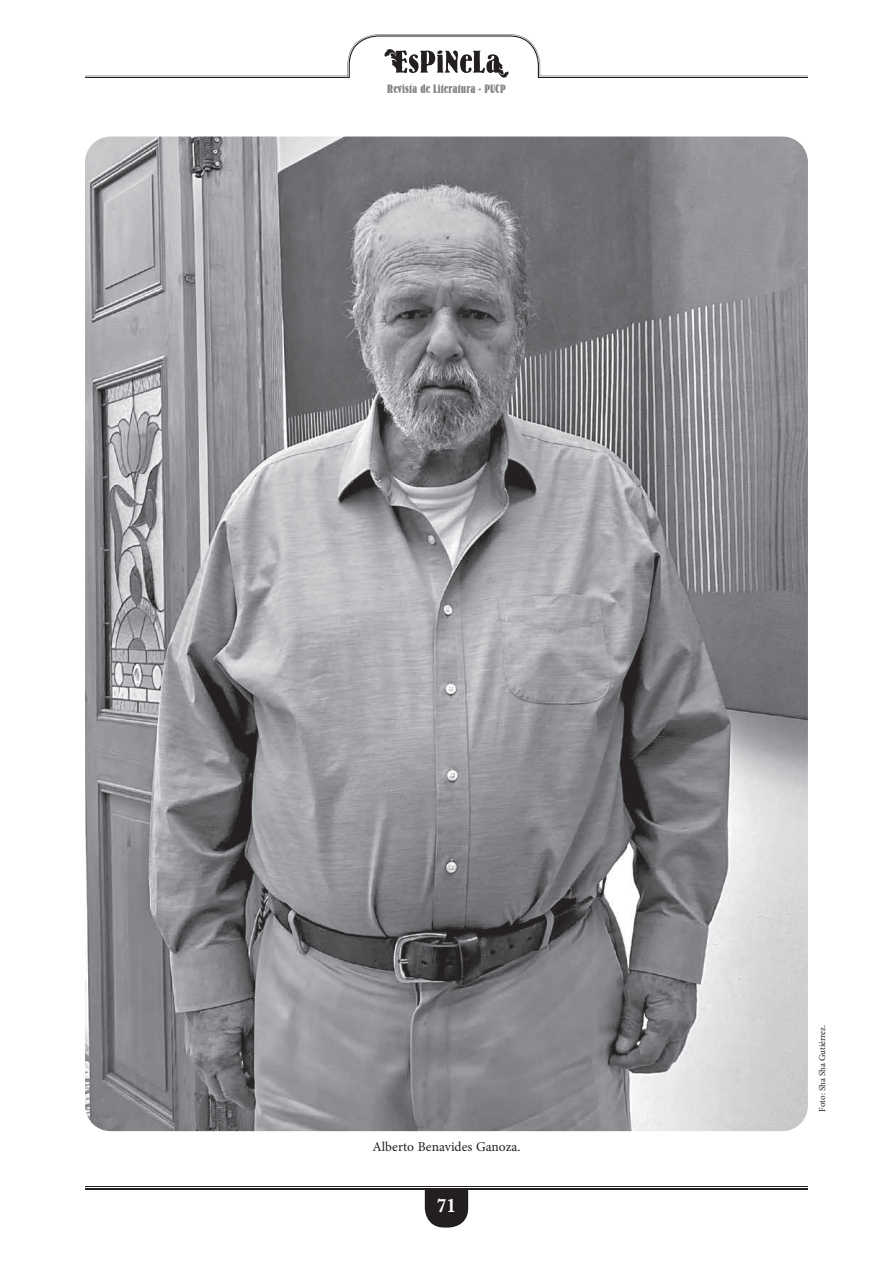
<style>
.page{position:relative;width:893px;height:1263px;background:#fff}
.page>*{position:absolute;margin:0;border:0;box-sizing:border-box;transform-origin:0 0}
.t1{font:600 19.95px "Baskerville";color:#fff}
.t2{font:13.5px "Minion Pro";color:#231f20}
.t3{font:12px "Bernhard Bold Condensed BT";letter-spacing:.01em;color:#808285}
.t4{font:9px "Minion Pro";letter-spacing:-.005em;color:#231f20}
</style>
<div class="page">
<svg style="left:425px;top:1190px;width:43px;height:37px;background:#343132"></svg>
<hr style="left:85px;top:1187px;width:723px;height:1px;background:#231f20">
<hr style="left:85px;top:1188px;width:723px;height:2px;background:#231f20">
<svg style="left:85px;top:34px;width:723px;height:44px"></svg>
<img style="left:85px;top:136px;width:723px;height:995px">
<p class="t3" style="left:387px;top:81px;width:120px">Revista de Literatura - PUCP</p>
<p class="t2" style="left:373px;top:1137px;width:149px">Alberto Benavides Ganoza.</p>
<h1 class="t1" style="left:437px;top:1192px;width:21px">71</h1>
<p class="t4" style="left:816px;top:1112px;width:88px;rotate:-90deg">Foto: Sha Sha Gutiérrez.</p>
</div>
